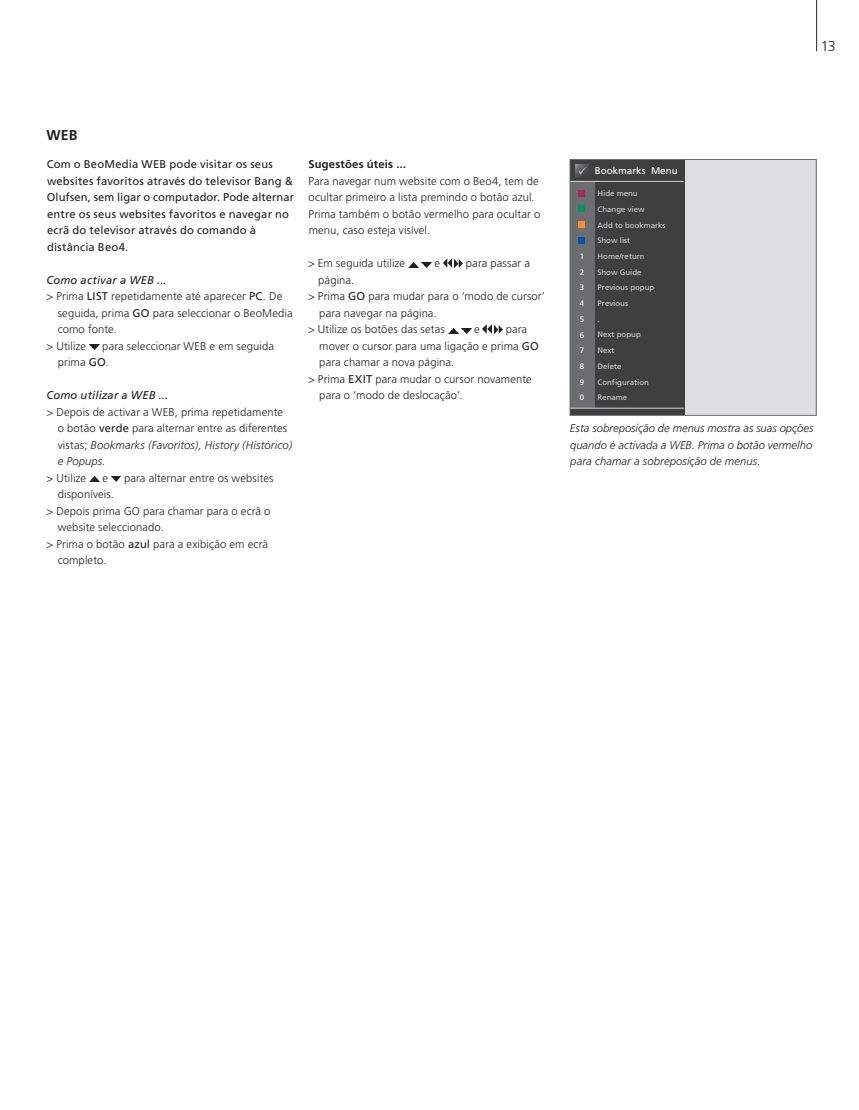
<style>
.page{position:relative;width:859px;height:1110px;background:#fff}
.page>*{position:absolute;margin:0;border:0;box-sizing:border-box;transform-origin:0 0}
.t1{font:700 14.25px "Frutiger";color:#231f20}
.t2{font:300 14.25px "Frutiger";color:#231f20}
.t3{font:300 11.25px/16.5px "Frutiger";letter-spacing:.01em;color:#231f20}
.t4{font:11.25px/16.5px "Frutiger";letter-spacing:.015em;color:#231f20}
.t5{font:italic 300 11.25px/16.5px "Frutiger";letter-spacing:.005em;color:#231f20;text-align:justify}
.t6{font:italic 11.25px "Frutiger";letter-spacing:.015em;color:#231f20}
.t7{font:700 11.25px "Frutiger";letter-spacing:.015em;color:#231f20}
.t8{font:9.75px "Frutiger";color:#fff}
.t9{font:7.8px/15.8px "Frutiger";color:#d1d2d4}
.t10{font:7.8px/15.8px "Frutiger";color:#fff;text-align:justify}
.s1{font-weight:400}
.s2{font-style:italic}
</style>
<div class="page">
<svg style="left:89px;top:345px;width:10px;height:5px"></svg>
<svg style="left:89px;top:477px;width:10px;height:5px"></svg>
<svg style="left:111px;top:477px;width:10px;height:5px"></svg>
<svg style="left:409px;top:262px;width:22px;height:5px"></svg>
<svg style="left:443px;top:259px;width:20px;height:8px"></svg>
<svg style="left:449px;top:328px;width:22px;height:5px"></svg>
<svg style="left:483px;top:325px;width:19px;height:8px"></svg>
<div style="left:570px;top:159px;width:246px;height:256px;background:#dcdddf"></div>
<div style="left:570px;top:159px;width:114px;height:256px;background:#3f3f40"></div>
<div style="left:570px;top:181px;width:24px;height:227px;background:#6c6d70"></div>
<hr style="left:570px;top:181px;width:114px;height:1px;background:#d1d2d4">
<hr style="left:570px;top:408px;width:114px;height:1px;background:#d1d2d4">
<div style="left:578px;top:190px;width:7px;height:7px;background:#a52a56"></div>
<div style="left:578px;top:205px;width:7px;height:7px;background:#019464"></div>
<div style="left:578px;top:221px;width:7px;height:7px;background:#f58b32"></div>
<div style="left:578px;top:237px;width:7px;height:7px;background:#0154a6"></div>
<div style="left:570px;top:159px;width:246px;height:257px;border:1px solid #6c6d70"></div>
<hr style="left:816px;top:0;width:1px;height:51px;background:#231f20">
<svg style="left:576px;top:164px;width:12px;height:13px"></svg>
<p class="t2" style="left:821px;top:38px;width:16px">13</p>
<p class="t1" style="left:46px;top:126px;width:33px">WEB</p>
<p class="t4" style="left:47px;top:156px;width:249px">Com o BeoMedia WEB pode visitar os seus websites favoritos através do televisor Bang &amp; Olufsen, sem ligar o computador. Pode alternar entre os seus websites favoritos e navegar no ecrã do televisor através do comando à distância Beo4.</p>
<p class="t6" style="left:46px;top:273px;width:122px">Como activar a WEB ...</p>
<p class="t3" style="left:46px;top:288px;width:237px">&gt; Prima <span class="s1">LIST</span> repetidamente até aparecer <span class="s1">PC</span>. De</p>
<p class="t3" style="left:58px;top:304px;width:237px">seguida, prima <span class="s1">GO</span> para seleccionar o BeoMedia</p>
<p class="t3" style="left:58px;top:321px;width:61px">como fonte.</p>
<p class="t3" style="left:46px;top:337px;width:41px">&gt; Utilize</p>
<p class="t3" style="left:58px;top:337px;width:218px;text-indent:44px">para seleccionar WEB e em seguida prima <span class="s1">GO</span>.</p>
<p class="t6" style="left:46px;top:389px;width:123px">Como utilizar a WEB ...</p>
<p class="t3" style="left:58px;top:403px;width:236px;text-indent:-11px">&gt; Depois de activar a WEB, prima repetidamente o botão <span class="s1">verde</span> para alternar entre as diferentes vistas; <span class="s2">Bookmarks (Favoritos), History (Histórico) e Popups.</span></p>
<p class="t3" style="left:46px;top:469px;width:41px">&gt; Utilize</p>
<p class="t3" style="left:102px;top:469px;width:7px">e</p>
<p class="t3" style="left:124px;top:469px;width:151px">para alternar entre os websites</p>
<p class="t3" style="left:58px;top:486px;width:58px">disponíveis.</p>
<p class="t3" style="left:46px;top:502px;width:226px">&gt; Depois prima GO para chamar para o ecrã o</p>
<p class="t3" style="left:58px;top:519px;width:108px">website seleccionado.</p>
<p class="t3" style="left:46px;top:535px;width:223px">&gt; Prima o botão <span class="s1">azul</span> para a exibição em ecrã</p>
<p class="t3" style="left:58px;top:552px;width:50px">completo.</p>
<p class="t7" style="left:308px;top:157px;width:99px">Sugestões úteis ...</p>
<p class="t3" style="left:309px;top:172px;width:233px">Para navegar num website com o Beo4, tem de ocultar primeiro a lista premindo o botão azul.<br>Prima também o botão vermelho para ocultar o menu, caso esteja visível.</p>
<p class="t3" style="left:308px;top:255px;width:99px">&gt; Em seguida utilize</p>
<p class="t3" style="left:434px;top:255px;width:7px">e</p>
<p class="t3" style="left:466px;top:255px;width:66px">para passar a</p>
<p class="t3" style="left:318px;top:271px;width:38px">página.</p>
<p class="t3" style="left:308px;top:288px;width:239px">&gt; Prima <span class="s1">GO</span> para mudar para o ‘modo de cursor’</p>
<p class="t3" style="left:319px;top:304px;width:119px">para navegar na página.</p>
<p class="t3" style="left:308px;top:321px;width:138px">&gt; Utilize os botões das setas</p>
<p class="t3" style="left:474px;top:321px;width:7px">e</p>
<p class="t3" style="left:506px;top:321px;width:23px">para</p>
<p class="t3" style="left:319px;top:337px;width:221px">mover o cursor para uma ligação e prima <span class="s1">GO</span></p>
<p class="t3" style="left:319px;top:354px;width:137px">para chamar a nova página.</p>
<p class="t3" style="left:308px;top:370px;width:225px">&gt; Prima <span class="s1">EXIT</span> para mudar o cursor novamente</p>
<p class="t3" style="left:319px;top:387px;width:145px">para o ‘modo de deslocação’.</p>
<p class="t10" style="left:580px;top:248px;width:6px">1<br>2<br>3<br>4<br>5<br>6<br>7<br>8<br>9<br>0</p>
<p class="t8" style="left:595px;top:165px;width:84px">Bookmarks Menu</p>
<p class="t9" style="left:598px;top:185px;width:70px">Hide menu<br>Change view<br>Add to bookmarks<br>Show list<br>Home/return<br>Show Guide<br>Previous popup<br>Previous<br>.<br>Next popup<br>Next<br>Delete<br>Configuration<br>Rename</p>
<p class="t5" style="left:570px;top:420px;width:245px">Esta sobreposição de menus mostra as suas opções quando é activada a WEB. Prima o botão vermelho para chamar a sobreposição de menus.</p>
</div>
